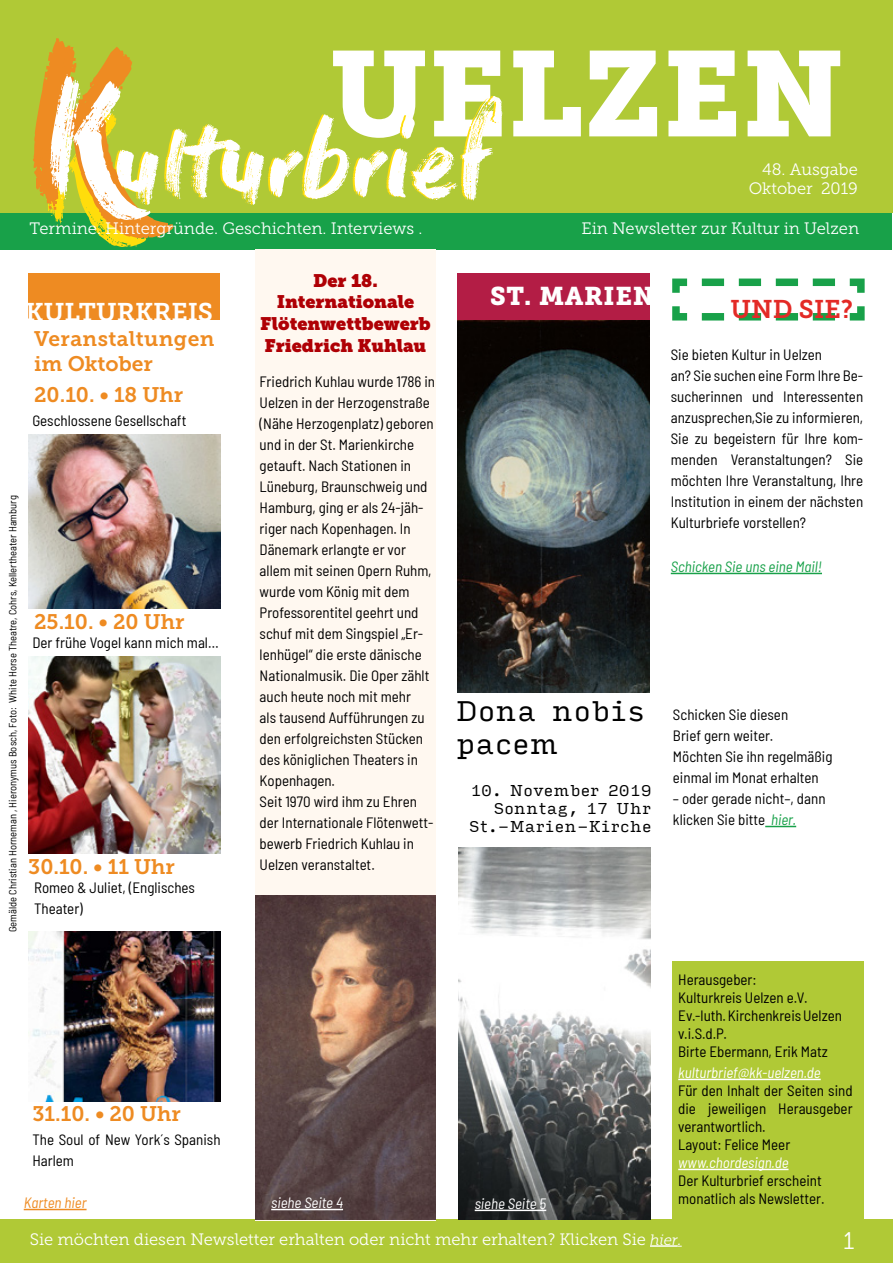
<style>
.page{position:relative;width:893px;height:1263px;background:#fff}
.page>*{position:absolute;margin:0;border:0;box-sizing:border-box;transform-origin:0 0}
.t1{font:120px "Museo Slab 900";color:#fff}
.t2{font:94.5px "Dry Brush";letter-spacing:-.02em;color:#fff}
.t3{font:27px/32.4px "Input Serif";color:#000}
.t4{font:25.5px "Museo Slab 700";color:#fff}
.t5{font:25.5px "Museo Slab 900";letter-spacing:.025em;color:#fff}
.t6{font:25.5px "Museo Slab 700";color:#e32a26}
.t7{font:24px "Museo Slab 300";color:#fff}
.t8{font:21px "Museo Slab 700";color:#ee8b22}
.t9{font:21px/25.2px "Museo Slab 700";letter-spacing:.02em;color:#ee8b22}
.t10{font:18px/21.6px "Museo Slab";color:#af0005;text-align:center}
.t11{font:16.5px/19.8px "Museo Slab 300";color:#fff;text-align:right}
.t12{font:semi-condensed 15px/21px "Barlow";color:#000}
.t13{font:italic semi-condensed 15px "Barlow";color:#fff}
.t14{font:15px/18px "Input Serif";color:#000;text-align:right}
.t15{font:italic semi-condensed 15px "Barlow";color:#18a149}
.t16{font:italic semi-condensed 15px "Barlow";color:#ee8b22}
.t17{font:semi-condensed 10.5px "Barlow";color:#000}
.s1{font-style:italic;color:#18a149}
.s2{font-style:italic;font-size:15px}
.s3{font-style:italic}
</style>
<div class="page">
<div style="left:0;top:112px;width:892px;height:137px;background:#18a149"></div>
<div style="left:0;top:0;width:893px;height:213px;background:#b0c936"></div>
<div style="left:0;top:1219px;width:893px;height:44px;background:#b0c936"></div>
<div style="left:457px;top:273px;width:192px;height:47px;background:#b31d45"></div>
<hr style="left:650px;top:1245px;width:28px;height:2px;background:#fff">
<div style="left:672px;top:961px;width:191px;height:261px;background:#b0c936"></div>
<hr style="left:678px;top:1079px;width:143px;height:1px;background:#fff">
<hr style="left:678px;top:1169px;width:110px;height:1px;background:#fff">
<div style="left:29px;top:273px;width:191px;height:47px;background:#ee8b22"></div>
<hr style="left:671px;top:573px;width:151px;height:1px;background:#18a149">
<hr style="left:765px;top:826px;width:31px;height:1px;background:#18a149">
<svg style="left:672px;top:278px;width:193px;height:43px"></svg>
<svg style="left:33px;top:38px;width:141px;height:209px"></svg>
<img style="left:28px;top:434px;width:193px;height:175px">
<img style="left:28px;top:657px;width:193px;height:197px">
<img style="left:28px;top:931px;width:193px;height:170px">
<hr style="left:24px;top:1209px;width:63px;height:1px;background:#ee8b22">
<img style="left:457px;top:320px;width:193px;height:372px">
<img style="left:458px;top:847px;width:193px;height:372px">
<hr style="left:475px;top:1209px;width:71px;height:2px;background:#fff">
<div style="left:255px;top:249px;width:181px;height:971px;background:#fff8f0"></div>
<img style="left:255px;top:895px;width:181px;height:324px">
<hr style="left:271px;top:1209px;width:72px;height:1px;background:#fff">
<h1 class="t1" style="left:330px;top:25px;width:516px">UELZEN</h1>
<h2 class="t2" style="left:112px;top:109px;width:382px">ulturbrief</h2>
<p class="t11" style="left:29px;top:219px;width:394px">Termine. Hintergründe. Geschichten. Interviews .</p>
<p class="t11" style="left:749px;top:159px;width:111px">48. Ausgabe<br>Oktober 2019</p>
<p class="t11" style="left:581px;top:219px;width:279px">Ein Newsletter zur Kultur in Uelzen</p>
<h3 class="t4" style="left:26px;top:298px;width:189px">KULTURKREIS</h3>
<h3 class="t9" style="left:34px;top:326px;width:182px">Veranstaltungen im Oktober</h3>
<h3 class="t8" style="left:34px;top:383px;width:151px">20.10. • 18 Uhr</h3>
<p class="t12" style="left:32px;top:409px;width:155px">Geschlossene Gesellschaft</p>
<p class="t17" style="left:5px;top:932px;width:438px;rotate:-90deg">Gemälde Christian Horneman , Hieronymus Bosch, Foto: White Horse Theatre, Cohrs, Kellertheater Hamburg</p>
<h3 class="t8" style="left:34px;top:610px;width:152px">25.10. • 20 Uhr</h3>
<p class="t12" style="left:32px;top:631px;width:188px">Der frühe Vogel kann mich mal…</p>
<h3 class="t8" style="left:28px;top:854px;width:148px">30.10. • 11 Uhr</h3>
<p class="t12" style="left:34px;top:876px;width:162px">Romeo &amp; Juliet, (Englisches<br>Theater)</p>
<p class="t10" style="left:260px;top:270px;width:172px">Der 18.<br>Internationale<br>Flötenwettbewerb<br>Friedrich Kuhlau</p>
<p class="t12" style="left:260px;top:370px;width:177px">Friedrich Kuhlau wurde 1786 in<br>Uelzen in der Herzogenstraße (Nähe Herzogenplatz) geboren und in der St. Marienkirche getauft. Nach Stationen in<br>Lüneburg, Braunschweig und<br>Hamburg, ging er als 24-jäh&shy;riger nach Kopenhagen. In<br>Dänemark erlangte er vor allem mit seinen Opern Ruhm, wurde vom König mit dem<br>Professorentitel geehrt und schuf mit dem Singspiel „Er&shy;lenhügel“ die erste dänische<br>Nationalmusik. Die Oper zählt auch heute noch mit mehr<br>als tausend Aufführungen zu den erfolgreichsten Stücken des königlichen Theaters in<br>Kopenhagen.<br>Seit 1970 wird ihm zu Ehren der Internationale Flötenwett&shy;bewerb Friedrich Kuhlau in<br>Uelzen veranstaltet.</p>
<h3 class="t5" style="left:490px;top:281px;width:166px">ST. MARIEN</h3>
<h3 class="t6" style="left:730px;top:294px;width:124px">UND SIE?</h3>
<p class="t12" style="left:671px;top:343px;width:194px">Sie bieten Kultur in Uelzen<br>an? Sie suchen eine Form Ihre Be&shy;sucherinnen und Interessenten anzusprechen,Sie zu informieren,<br>Sie zu begeistern für Ihre kom&shy;menden Veranstaltungen? Sie möchten Ihre Veranstaltung, Ihre<br>Institution in einem der nächsten<br>Kulturbriefe vorstellen?</p>
<p class="t15" style="left:671px;top:556px;width:153px">Schicken Sie uns eine Mail!</p>
<h3 class="t3" style="left:456px;top:694px;width:190px">Dona nobis pacem</h3>
<p class="t14" style="left:469px;top:781px;width:184px">10. November 2019<br>Sonntag, 17 Uhr<br>St.-Marien-Kirche</p>
<p class="t12" style="left:673px;top:703px;width:161px">Schicken Sie diesen<br>Brief gern weiter.<br>Möchten Sie ihn regelmäßig einmal im Monat erhalten</p>
<p class="t12" style="left:673px;top:787px;width:154px">– oder gerade nicht–, dann klicken Sie bitte <span class="s1">hier.</span></p>
<h3 class="t8" style="left:32px;top:1102px;width:150px">31.10. • 20 Uhr</h3>
<p class="t12" style="left:32px;top:1128px;width:190px">The Soul of New York´s Spanish<br>Harlem</p>
<p class="t16" style="left:24px;top:1192px;width:64px">Karten hier</p>
<p class="t13" style="left:271px;top:1192px;width:73px">siehe Seite 4</p>
<p class="t13" style="left:475px;top:1193px;width:73px">siehe Seite 5</p>
<p class="t12" style="left:678px;top:969px;width:165px;line-height:18px">Herausgeber:<br>Kulturkreis Uelzen e.V.<br>Ev.-luth.KirchenkreisUelzen v.i.S.d.P.<br>Birte Ebermann, Erik Matz</p>
<p class="t13" style="left:678px;top:1062px;width:144px">kulturbrief@kk-uelzen.de</p>
<p class="t12" style="left:678px;top:1081px;width:176px;line-height:18px">Für den Inhalt der Seiten sind die jeweiligen Herausgeber verantwortlich.<br>Layout: Felice Meer</p>
<p class="t13" style="left:678px;top:1152px;width:112px">www.chordesign.de</p>
<p class="t12" style="left:678px;top:1171px;width:148px;line-height:18px">Der Kulturbrief erscheint monatlich als Newsletter.</p>
<p class="t11" style="left:30px;top:1229px;width:653px">Sie möchten diesen Newsletter erhalten oder nicht mehr erhalten? Klicken Sie <span class="s2">hier</span><span class="s3">.</span></p>
<h3 class="t7" style="left:844px;top:1228px;width:12px">1</h3>
</div>
